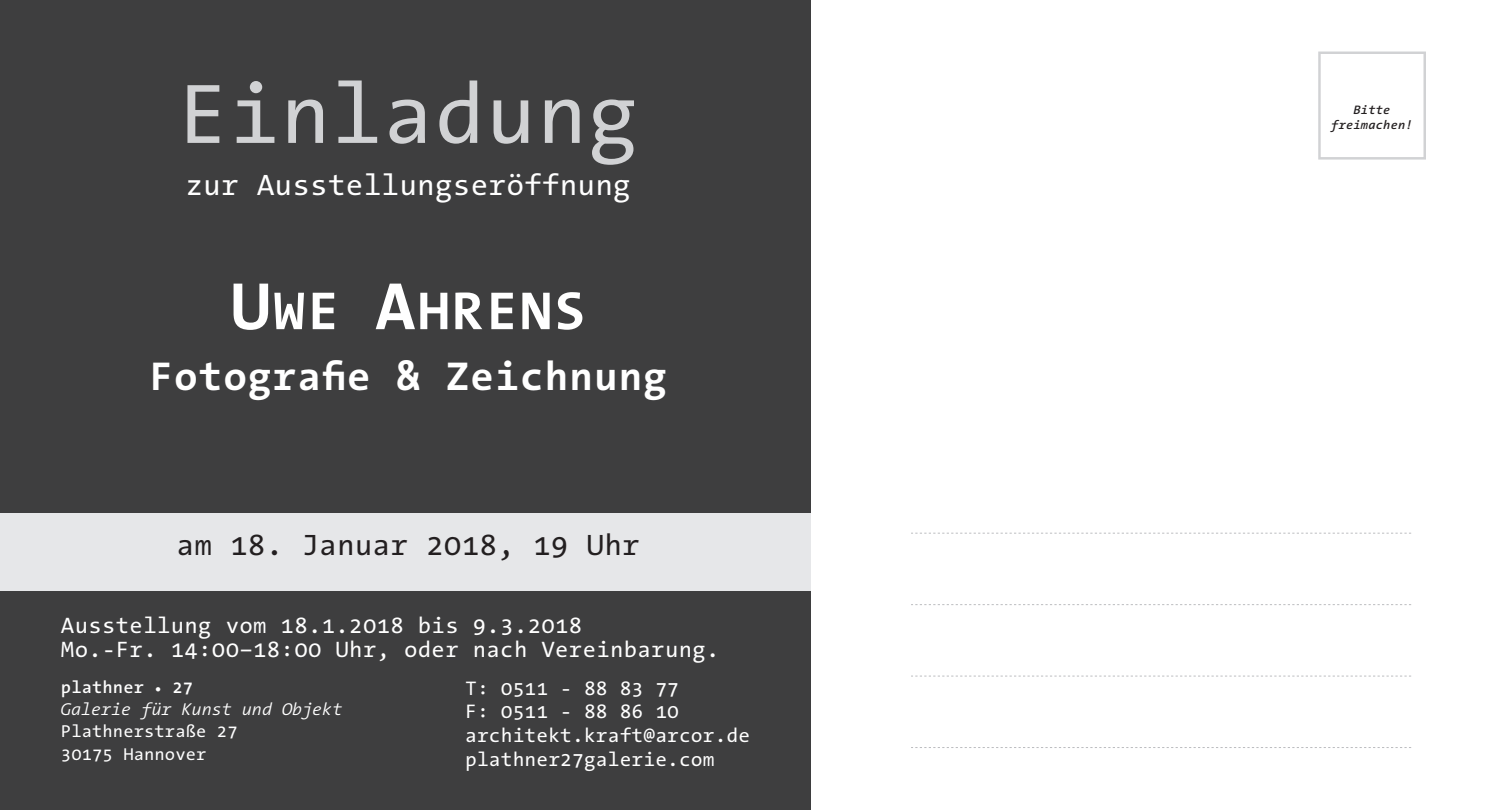
<style>
.page{position:relative;width:1512px;height:810px;background:#fff}
.page>*{position:absolute;margin:0;border:0;box-sizing:border-box;transform-origin:0 0}
.t1{font:85.5px "The Sans Mono";color:#d1d2d4}
.t2{font:700 54px "The Sans Mono";letter-spacing:.03em;color:#fff}
.t3{font:700 40.5px "The Sans Mono";letter-spacing:.01em;color:#fff}
.t4{font:29.7px "The Sans Mono";color:#fff}
.t5{font:29.7px "The Sans Mono";color:#231f20}
.t6{font:22.5px/24.8px "The Sans Mono";letter-spacing:.01em;color:#fff}
.t7{font:19.8px/23.8px "The Sans Mono";color:#fff}
.t8{font:italic 300 17.32px/22.3px "The Sans Mono";letter-spacing:-.02em;color:#fff}
.t9{font:17.32px/22.3px "The Sans Mono";color:#fff}
.t10{font:italic 600 12.38px "The Sans Mono";color:#231f20}
.s1{font-size:67.5px}
.s2{font-weight:600;font-style:normal}
.s3{font-weight:600;font-style:normal;font-size:12.38px}
</style>
<div class="page">
<div style="left:0;top:0;width:810px;height:810px;background:#3e3e3f"></div>
<div style="left:0;top:514px;width:810px;height:77px;background:#e6e7e9"></div>
<svg style="left:911px;top:604px;width:500px;height:1px"></svg>
<svg style="left:911px;top:676px;width:500px;height:1px"></svg>
<svg style="left:911px;top:747px;width:500px;height:1px"></svg>
<svg style="left:911px;top:533px;width:500px;height:1px"></svg>
<div style="left:1318px;top:52px;width:108px;height:108px;border:2px solid #d1d2d4"></div>
<h1 class="t1" style="left:177px;top:66px;width:463px">Einladung</h1>
<h3 class="t4" style="left:185px;top:168px;width:447px">zur Ausstellungseröffnung</h3>
<h2 class="t2" style="left:230px;top:280px;width:357px"><span class="s1">U</span>we <span class="s1">A</span>hrens</h2>
<h3 class="t3" style="left:149px;top:353px;width:520px">Fotografie &amp; Zeichnung</h3>
<h3 class="t5" style="left:177px;top:529px;width:465px">am 18. Januar 2018, 19 Uhr</h3>
<p class="t6" style="left:61px;top:613px;width:660px">Ausstellung vom 18.1.2018 bis 9.3.2018<br>Mo.-Fr. 14:00–18:00 Uhr, oder nach Vereinbarung.</p>
<p class="t7" style="left:465px;top:676px;width:287px">T: 0511 - 88 83 77<br>F: 0511 - 88 86 10 architekt.kraft@arcor.de plathner27galerie.com</p>
<p class="t8" style="left:61px;top:676px;width:283px"><span class="s2">plathner</span> <span class="s3">•</span> <span class="s2">27<br></span>Galerie für Kunst und Objekt</p>
<p class="t9" style="left:61px;top:721px;width:178px">Plathnerstraße 27<br>30175 Hannover</p>
<p class="t10" style="left:1353px;top:103px;width:39px">Bitte</p>
<p class="t10" style="left:1331px;top:118px;width:83px">freimachen!</p>
</div>
